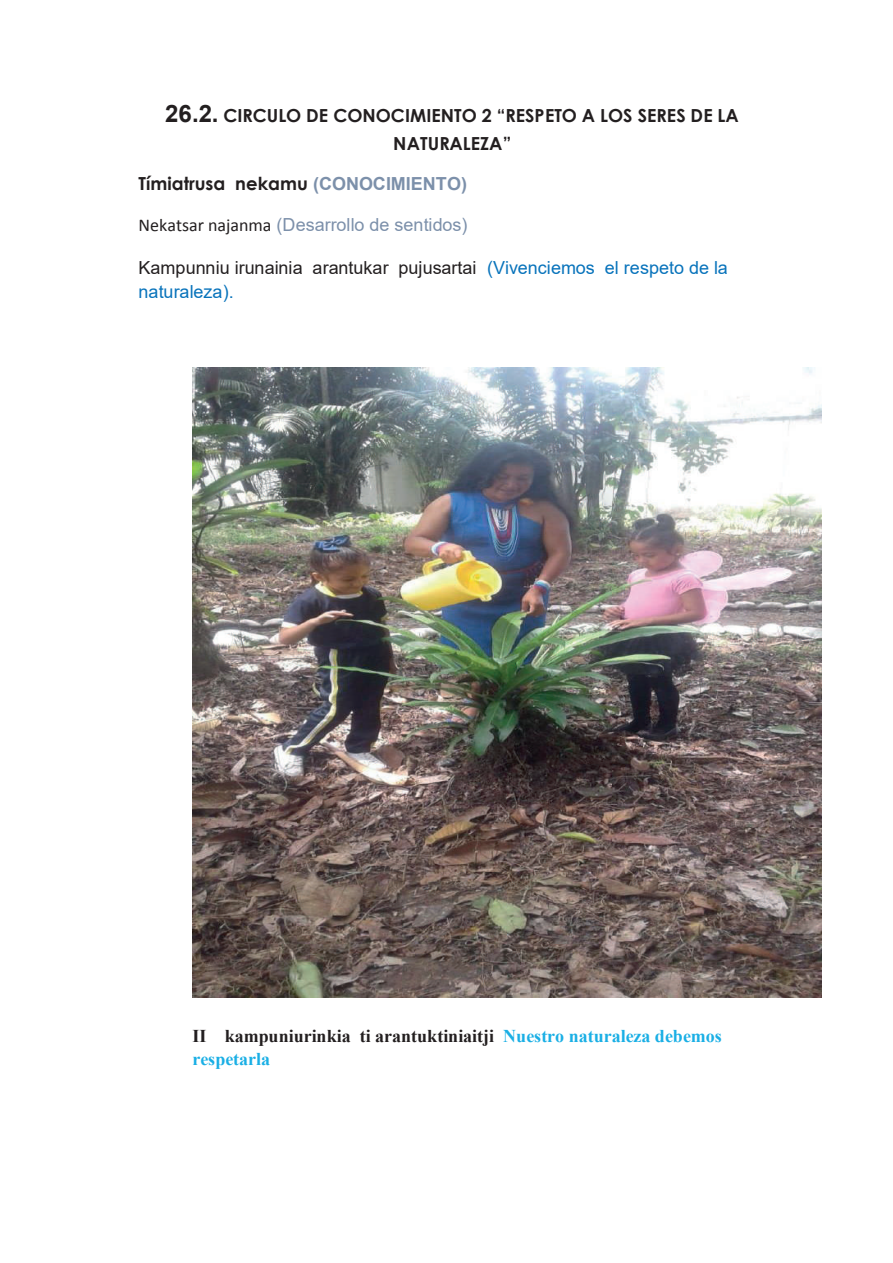
<style>
.page{position:relative;width:893px;height:1263px;background:#fff}
.page>*{position:absolute;margin:0;border:0;box-sizing:border-box;transform-origin:0 0}
.t1{font:700 18px/27.5px "Century Gothic";color:#231f20;text-align:center}
.t2{font:18px/24px "Arial";letter-spacing:.005em;color:#231f20}
.t3{font:700 18px/23.5px "Times New Roman";color:#231f20}
.t4{font:18px "Arial";letter-spacing:.005em;color:#7c90aa}
.s1{font-family:"Arial";font-size:24px}
.s2{font-family:"Arial";color:#7c90aa}
.s3{font-family:"Calibri";color:#231f20}
.s4{color:#0873bb}
.s5{color:#1aafe5}
</style>
<div class="page">
<img style="left:192px;top:367px;width:630px;height:631px">
<p class="t1" style="left:165px;top:101px;width:575px"><span class="s1">26.2.</span> CIRCULO DE CONOCIMIENTO 2 “RESPETO A LOS SERES DE LA<br>NATURALEZA”</p>
<p class="t1" style="left:139px;top:169px;width:330px">Tímiatrusa nekamu <span class="s2">(CONOCIMIENTO)</span></p>
<p class="t4" style="left:139px;top:213px;width:330px"><span class="s3">Nekatsar najanma</span> (Desarrollo de sentidos)</p>
<p class="t2" style="left:138px;top:255px;width:591px">Kampunniu irunainia arantukar pujusartai <span class="s4">(Vivenciemos el respeto de la naturaleza).</span></p>
<p class="t3" style="left:192px;top:1023px;width:531px">II kampuniurinkia ti arantuktiniaitji <span class="s5">Nuestro naturaleza debemos respetarla</span></p>
</div>
